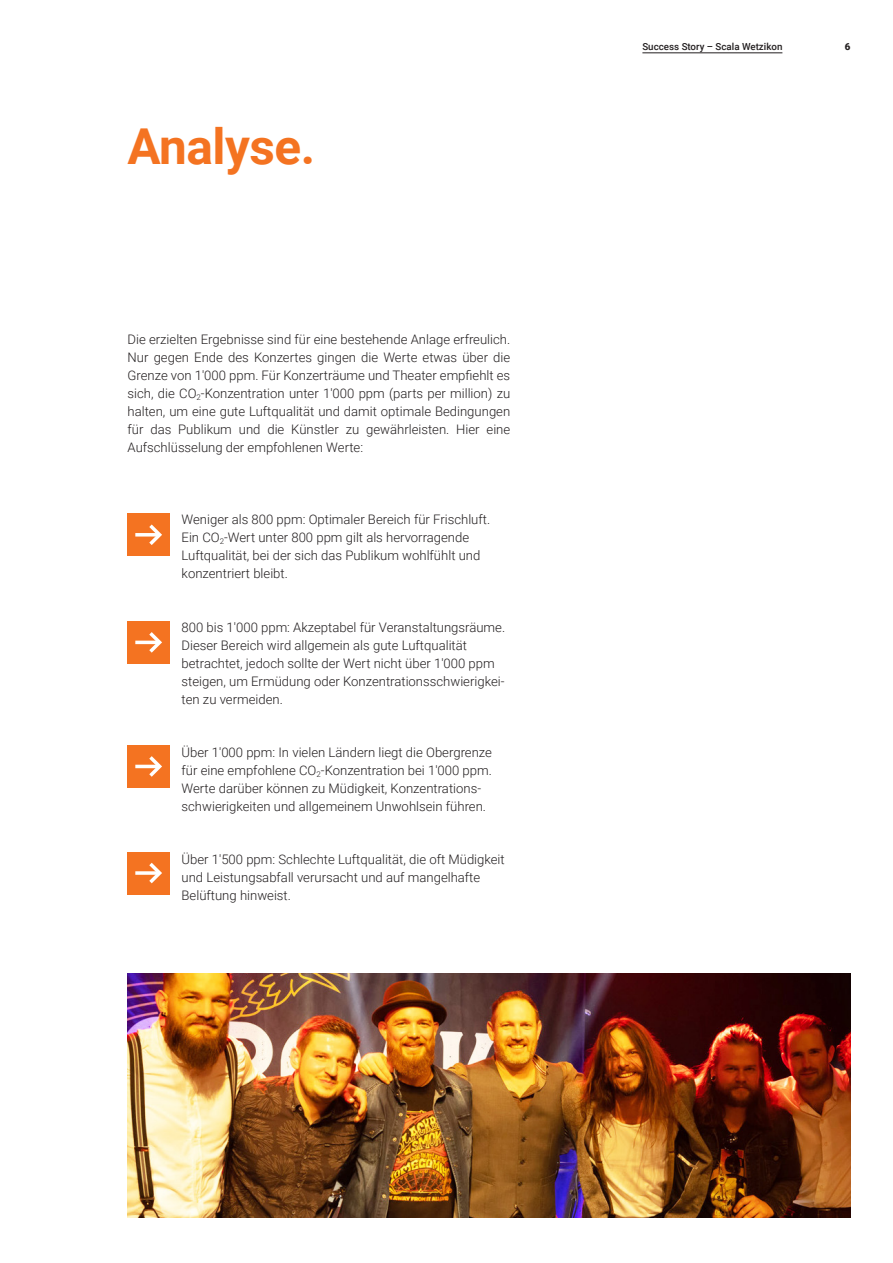
<style>
.page{position:relative;width:893px;height:1263px;background:#fff}
.page>*{position:absolute;margin:0;border:0;box-sizing:border-box;transform-origin:0 0}
.Belimo_Headline_33pt{font:700 49.5px "Roboto";letter-spacing:-.01em;color:#f47321}
.Belimo_Subtitel_orange{font:300 13.2px/18px "Roboto";color:#231f20}
.Belimo_Body_8_75pt{font:300 13.2px/18px "Roboto";color:#231f20;text-align:justify}
.t1{font:500 9.75px "Roboto";color:#231f20}
.t2{font:900 9.75px "Roboto";color:#231f20}
</style>
<div class="page">
<hr style="left:642px;top:53px;width:140px;height:1px;background:#231f20">
<div style="left:128px;top:513px;width:42px;height:43px;background:#f47321"></div>
<hr style="left:135px;top:533px;width:23px;height:3px;background:#fff">
<svg style="left:146px;top:524px;width:16px;height:21px"></svg>
<div style="left:128px;top:621px;width:42px;height:43px;background:#f47321"></div>
<hr style="left:135px;top:641px;width:23px;height:3px;background:#fff">
<svg style="left:146px;top:632px;width:16px;height:21px"></svg>
<div style="left:128px;top:745px;width:42px;height:43px;background:#f47321"></div>
<hr style="left:135px;top:765px;width:23px;height:3px;background:#fff">
<svg style="left:146px;top:756px;width:16px;height:21px"></svg>
<div style="left:128px;top:852px;width:42px;height:42px;background:#f47321"></div>
<svg style="left:135px;top:871px;width:11px;height:4px"></svg>
<svg style="left:146px;top:862px;width:16px;height:22px"></svg>
<img style="left:128px;top:974px;width:722px;height:244px">
<p class="Belimo_Headline_33pt" style="left:128px;top:111px;width:189px">Analyse.</p>
<p class="Belimo_Body_8_75pt" style="left:128px;top:329px;width:384px">Die erzielten Ergebnisse sind für eine bestehende Anlage erfreulich.<br>Nur gegen Ende des Konzertes gingen die Werte etwas über die Grenze von 1'000 ppm. Für Konzerträume und Theater empfiehlt es sich, die CO<sub>2</sub>-Konzentration unter 1′000 ppm (parts per million) zu halten, um eine gute Luftqualität und damit optimale Bedingungen für das Publikum und die Künstler zu gewährleisten. Hier eine Aufschlüsselung der empfohlenen Werte:</p>
<p class="Belimo_Subtitel_orange" style="left:182px;top:509px;width:310px">Weniger als 800 ppm: Optimaler Bereich für Frischluft.<br>Ein CO<sub>2</sub>-Wert unter 800 ppm gilt als hervorragende Luftqualität, bei der sich das Publikum wohlfühlt und konzentriert bleibt.</p>
<p class="Belimo_Subtitel_orange" style="left:182px;top:617px;width:325px">800 bis 1′000 ppm: Akzeptabel für Veranstaltungsräume.<br>Dieser Bereich wird allgemein als gute Luftqualität betrachtet, jedoch sollte der Wert nicht über 1′000 ppm steigen, um Ermüdung oder Konzentrationsschwierigkei&shy;ten zu vermeiden.</p>
<p class="Belimo_Subtitel_orange" style="left:182px;top:743px;width:312px">Über 1′000 ppm: In vielen Ländern liegt die Obergrenze für eine empfohlene CO<sub>2</sub>-Konzentration bei 1′000 ppm.<br>Werte darüber können zu Müdigkeit, Konzentrations&shy;schwierigkeiten und allgemeinem Unwohlsein führen.</p>
<p class="Belimo_Subtitel_orange" style="left:182px;top:850px;width:325px">Über 1′500 ppm: Schlechte Luftqualität, die oft Müdigkeit und Leistungsabfall verursacht und auf mangelhafte<br>Belüftung hinweist.</p>
<p class="t1" style="left:642px;top:40px;width:141px">Success Story – Scala Wetzikon</p>
<p class="t2" style="left:845px;top:40px;width:7px">6</p>
</div>
